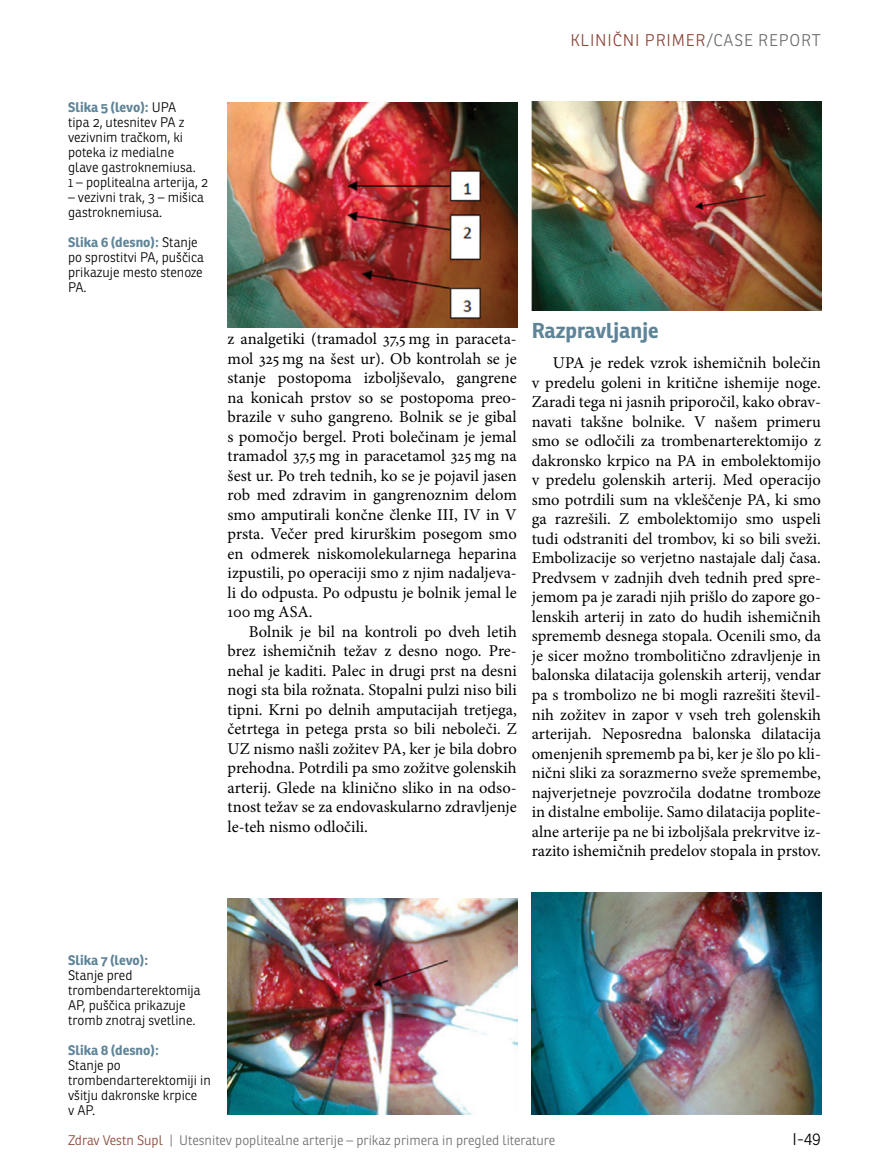
<style>
.page{position:relative;width:872px;height:1166px;background:#fff}
.page>*{position:absolute;margin:0;border:0;box-sizing:border-box;transform-origin:0 0}
.t1{font:700 21px "Ronnia";color:#5f8498}
.t2{font:16.5px/19.5px "Minion Pro";color:#000;text-align:justify}
.t3{font:300 16.5px "Ronnia";letter-spacing:.05em;color:#8a4638}
.t4{font:300 16.5px "Ronnia";color:#000}
.t5{font:300 13.5px/15px "Ronnia";color:#000}
.t6{font:300 13.5px "Ronnia";color:#6d6e71}
.t7{font:700 13.5px "Ronnia";color:#5f8498}
.s1{color:#6d6e71}
.s2{font-weight:700;color:#5f8498}
.s3{color:#8a4638}
</style>
<div class="page">
<img style="left:227px;top:898px;width:290px;height:216px">
<img style="left:531px;top:892px;width:290px;height:222px">
<img style="left:531px;top:102px;width:290px;height:208px">
<img style="left:227px;top:102px;width:290px;height:225px">
<p class="t3" style="left:570px;top:30px;width:252px">Kli nični pri mer<span class="s1">/Case report</span></p>
<p class="t5" style="left:68px;top:99px;width:141px"><span class="s2">Slika 5 (levo):</span> UPA<br>tipa 2, utesnitev PA z vezivnim tračkom, ki poteka iz medialne glave gastroknemiusa.<br>1 – poplitealna arterija, 2</p>
<p class="t5" style="left:68px;top:189px;width:138px">– vezivni trak, 3 – mišica gastroknemiusa.</p>
<p class="t5" style="left:68px;top:234px;width:137px"><span class="s2">Slika 6 (desno):</span> Stanje po sprostitvi PA, puščica prikazuje mesto stenoze<br>PA .</p>
<p class="t2" style="left:227px;top:329px;width:291px">z analgetiki (tramadol 37,5 mg in paraceta&shy;mol 325 mg na šest ur). Ob kontrolah se je stanje postopoma izboljševalo, gangrene na konicah prstov so se postopoma preo&shy;brazile v suho gangreno. Bolnik se je gibal s pomočjo bergel. Proti bolečinam je jemal tramadol 37,5 mg in paracetamol 325 mg na šest ur. Po treh tednih, ko se je pojavil jasen rob med zdravim in gangrenoznim delom smo amputirali končne členke III, IV in V prsta. Večer pred kirurškim posegom smo en odmerek niskomolekularnega heparina izpustili, po operaciji smo z njim nadaljeva&shy;li do odpusta. Po odpustu je bolnik jemal le 100 mg ASA.</p>
<p class="t2" style="left:227px;top:621px;width:291px;text-indent:21px">Bolnik je bil na kontroli po dveh letih brez ishemičnih težav z desno nogo. Pre&shy;nehal je kaditi. Palec in drugi prst na desni nogi sta bila rožnata. Stopalni pulzi niso bili tipni. Krni po delnih amputacijah tretjega, četrtega in petega prsta so bili neboleči. Z UZ nismo našli zožitev PA, ker je bila dobro prehodna. Potrdili pa smo zožitve golenskih arterij. Glede na klinično sliko in na odso&shy;tnost težav se za endovaskularno zdravljenje le-teh nismo odločili.</p>
<p class="t1" style="left:531px;top:317px;width:128px">Razpravljanje</p>
<p class="t2" style="left:532px;top:353px;width:291px;text-indent:21px">UPA je redek vzrok ishemičnih bolečin v predelu goleni in kritične ishemije noge.<br>Zaradi tega ni jasnih priporočil, kako obrav&shy;navati takšne bolnike. V našem primeru smo se odločili za trombenarterektomijo z dakronsko krpico na PA in embolektomijo v predelu golenskih arterij. Med operacijo smo potrdili sum na vkleščenje PA, ki smo ga razrešili. Z embolektomijo smo uspeli tudi odstraniti del trombov, ki so bili sveži.<br>Embolizacije so verjetno nastajale dalj časa.<br>Predvsem v zadnjih dveh tednih pred spre&shy;jemom pa je zaradi njih prišlo do zapore go&shy;lenskih arterij in zato do hudih ishemičnih sprememb desnega stopala. Ocenili smo, da je sicer možno trombolitično zdravljenje in balonska dilatacija golenskih arterij, vendar pa s trombolizo ne bi mogli razrešiti števil&shy;nih zožitev in zapor v vseh treh golenskih arterijah. Neposredna balonska dilatacija omenjenih sprememb pa bi, ker je šlo po kli&shy;nični sliki za sorazmerno sveže spremembe, najverjetneje povzročila dodatne tromboze in distalne embolije. Samo dilatacija poplite&shy;alne arterije pa ne bi izboljšala prekrvitve iz&shy;razito ishemičnih predelov stopala in prstov.</p>
<p class="t7" style="left:68px;top:951px;width:82px">Slika 7 (levo):</p>
<p class="t5" style="left:68px;top:967px;width:134px">Stanje pred trombendarterektomija<br>AP, puščica prikazuje tromb znotraj svetline.</p>
<p class="t7" style="left:68px;top:1041px;width:92px">Slika 8 (desno):</p>
<p class="t5" style="left:68px;top:1057px;width:144px">Stanje po trombendarterektomiji in všitju dakronske krpice<br>v AP.</p>
<p class="t6" style="left:68px;top:1131px;width:489px"><span class="s3">Zdrav Vestn Supl</span> | Utesnitev poplitealne arterije – prikaz primera in pregled literature</p>
<p class="t4" style="left:792px;top:1128px;width:30px">I-49</p>
</div>
